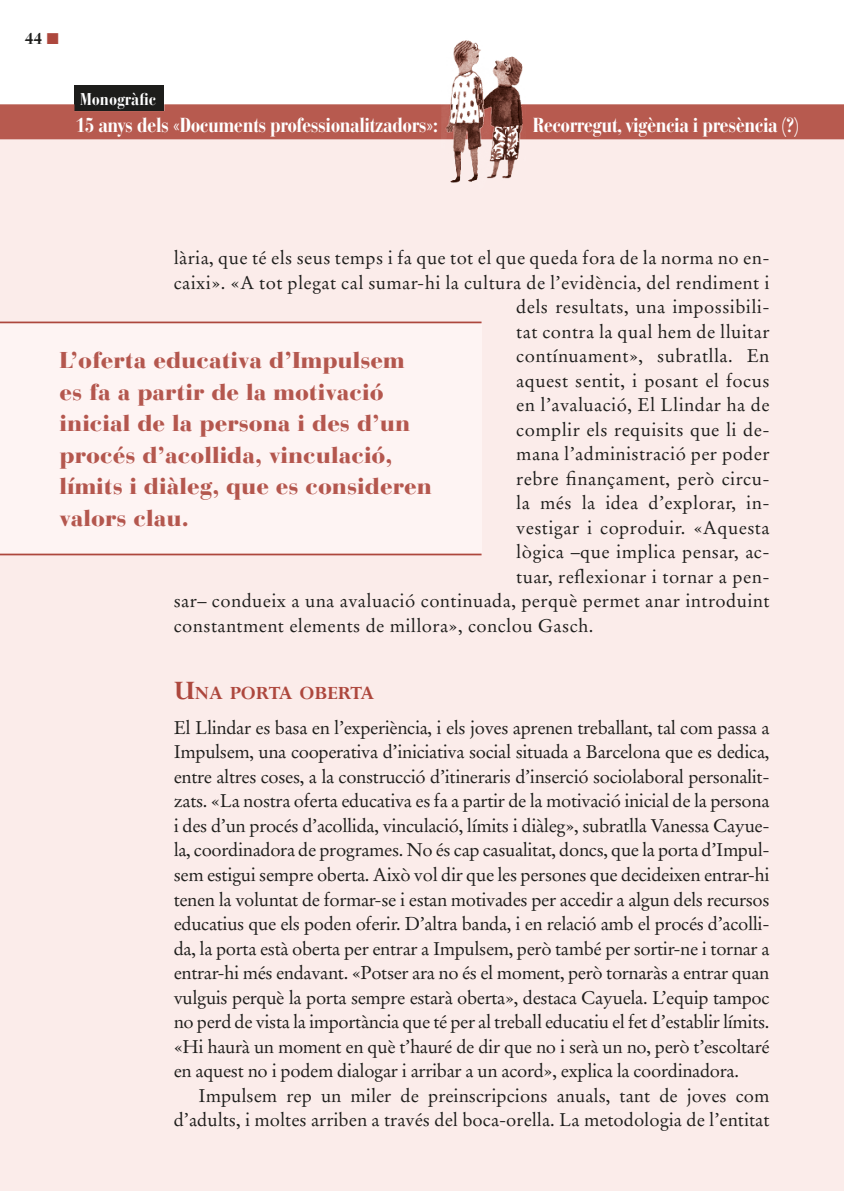
<style>
.page{position:relative;width:844px;height:1191px;background:#fff}
.page>*{position:absolute;margin:0;border:0;box-sizing:border-box;transform-origin:0 0}
.t1{font:900 22.75px/31.5px "Bauer Bodoni Std";color:#ad473d}
.Reportaje_-_tit1{font:700 20.82px "Perpetua";color:#ad473d}
.t2{font:700 condensed 20.12px "Bauer Bodoni Std";letter-spacing:-.025em;color:#fff}
.Reportaje_txt_1a_lin{font:18.38px/24.5px "Stempel Garamond LT Std";letter-spacing:-.02em;color:#1d1d1b;text-align:justify}
.Reportaje_txt{font:18.38px "Stempel Garamond LT Std";letter-spacing:.02em;color:#1d1d1b}
.Reportaje_txt-2{font:18.38px/24.5px "Stempel Garamond LT Std";color:#1d1d1b;text-align:right}
.t3{font:700 condensed 16.97px "Bauer Bodoni Std";color:#fff}
.t4{font:700 15.75px "Bauer Bodoni Std";color:#1d1d1b}
.s1{color:#ad473d}
.s2{font-size:29.75px}
</style>
<div class="page">
<div style="left:0;top:139px;width:843px;height:1052px;background:#fbecea"></div>
<div style="left:74px;top:86px;width:90px;height:25px;background:#1d1d1b"></div>
<div style="left:0;top:104px;width:843px;height:35px;background:#b75a4f"></div>
<img style="left:441px;top:40px;width:85px;height:143px">
<div style="left:0;top:321px;width:481px;height:234px;background:#fff5f5"></div>
<hr style="left:0;top:321px;width:481px;height:2px;background:#ad473d">
<hr style="left:0;top:553px;width:481px;height:2px;background:#ad473d">
<p class="t4" style="left:25px;top:29px;width:35px">44 <span class="s1">■</span></p>
<p class="t3" style="left:80px;top:89px;width:77px">Monogràfic</p>
<p class="t2" style="left:76px;top:114px;width:363px">15 anys dels «Documents professionalitzadors»:</p>
<p class="t2" style="left:532px;top:114px;width:268px">Recorregut, vigència i presència (?)</p>
<p class="Reportaje_txt" style="left:174px;top:247px;width:597px">lària, que té els seus temps i fa que tot el que queda fora de la norma no en-</p>
<p class="Reportaje_txt" style="left:174px;top:271px;width:597px">caixi». «A tot plegat cal sumar-hi la cultura de l’evidència, del rendiment i</p>
<p class="Reportaje_txt" style="left:516px;top:296px;width:254px">dels resultats, una impossibili-</p>
<p class="Reportaje_txt" style="left:516px;top:320px;width:254px">tat contra la qual hem de lluitar</p>
<p class="Reportaje_txt" style="left:516px;top:345px;width:255px">contínuament», subratlla. En</p>
<p class="Reportaje_txt" style="left:516px;top:369px;width:254px">aquest sentit, i posant el focus</p>
<p class="Reportaje_txt" style="left:516px;top:394px;width:255px">en l’avaluació, El Llindar ha de</p>
<p class="Reportaje_txt" style="left:516px;top:418px;width:254px">complir els requisits que li de-</p>
<p class="Reportaje_txt" style="left:516px;top:443px;width:255px">mana l’administració per poder</p>
<p class="Reportaje_txt" style="left:516px;top:467px;width:254px">rebre finançament, però circu-</p>
<p class="Reportaje_txt" style="left:516px;top:492px;width:254px">la més la idea d’explorar, in-</p>
<p class="Reportaje_txt" style="left:516px;top:516px;width:254px">vestigar i coproduir. «Aquesta</p>
<p class="Reportaje_txt" style="left:516px;top:541px;width:254px">lògica –que implica pensar, ac-</p>
<p class="Reportaje_txt" style="left:516px;top:565px;width:254px">tuar, reflexionar i tornar a pen-</p>
<p class="Reportaje_txt" style="left:174px;top:590px;width:597px">sar– condueix a una avaluació continuada, perquè permet anar introduint</p>
<p class="Reportaje_txt" style="left:174px;top:614px;width:421px">constantment elements de millora», conclou Gasch.</p>
<p class="t1" style="left:60px;top:344px;width:374px">L’oferta educativa d’Impulsem es fa a partir de la motivació inicial de la persona i des d’un procés d’acollida, vinculació, límits i diàleg, que es consideren valors clau.</p>
<p class="Reportaje_-_tit1" style="left:174px;top:680px;width:202px"><span class="s2">U</span>NA PORTA OBERTA</p>
<p class="Reportaje_txt_1a_lin" style="left:174px;top:715px;width:597px">El Llindar es basa en l’experiència, i els joves aprenen treballant, tal com passa a Impulsem, una cooperativa d’iniciativa social situada a Barcelona que es dedica, entre altres coses, a la construcció d’itineraris d’inserció sociolaboral personalit&shy;zats. «La nostra oferta educativa es fa a partir de la motivació inicial de la persona i des d’un procés d’acollida, vinculació, límits i diàleg», subratlla Vanessa Cayue&shy;la, coordinadora de programes. No és cap casualitat, doncs, que la porta d’Impul&shy;sem estigui sempre oberta. Això vol dir que les persones que decideixen entrar-hi tenen la voluntat de formar-se i estan motivades per accedir a algun dels recursos educatius que els poden oferir. D’altra banda, i en relació amb el procés d’acolli&shy;da, la porta està oberta per entrar a Impulsem, però també per sortir-ne i tornar a entrar-hi més endavant. «Potser ara no és el moment, però tornaràs a entrar quan vulguis perquè la porta sempre estarà oberta», destaca Cayuela. L’equip tampoc no perd de vista la importància que té per al treball educatiu el fet d’establir límits. «Hi haurà un moment en què t’hauré de dir que no i serà un no, però t’escoltaré en aquest no i podem dialogar i arribar a un acord», explica la coordinadora.</p>
<p class="Reportaje_txt-2" style="left:174px;top:1083px;width:597px">Impulsem rep un miler de preinscripcions anuals, tant de joves com d’adults, i moltes arriben a través del boca-orella. La metodologia de l’entitat</p>
</div>
